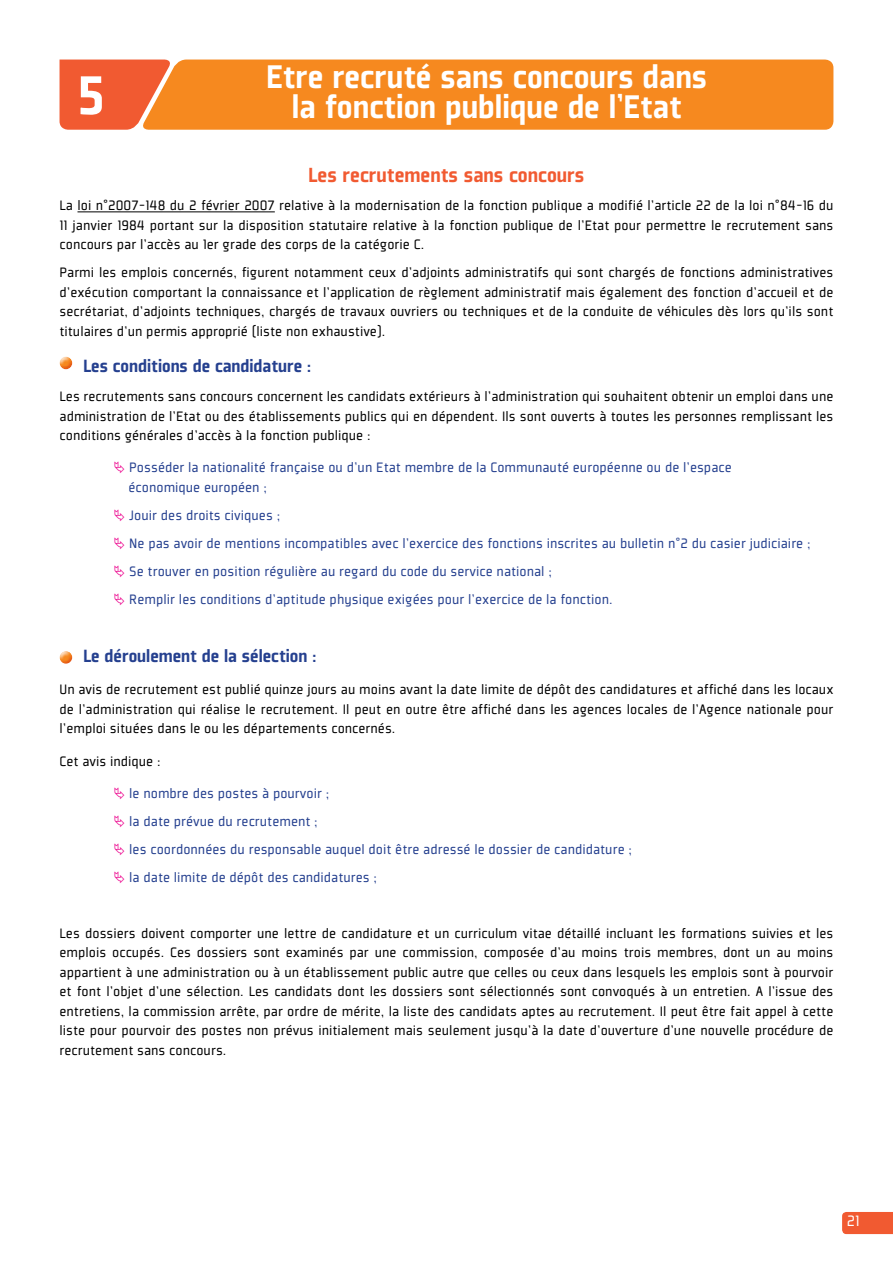
<style>
.page{position:relative;width:893px;height:1263px;background:#fff}
.page>*{position:absolute;margin:0;border:0;box-sizing:border-box;transform-origin:0 0}
.t1{font:900 60px "Plexes";color:#fff}
.t2{font:900 36px/30px "Plexes";color:#fff;text-align:center}
.t3{font:900 22.5px "Plexes";color:#f15a31}
.t4{font:900 19.5px "Plexes";color:#25408f}
.t5{font:16.5px "Plexes";color:#fff}
.t6{font:15px/19.5px "Plexes";color:#000;text-align:justify}
.t7{font:15px/28px "Plexes";color:#25408f}
</style>
<div class="page">
<svg style="left:842px;top:1212px;width:51px;height:22px"></svg>
<div style="left:60px;top:60px;width:80px;height:70px;background:#f15a31"></div>
<div style="left:140px;top:60px;width:693px;height:70px;background:#f6891f"></div>
<hr style="left:77px;top:211px;width:198px;height:1px;background:#000">
<div style="left:57px;top:357px;width:20px;height:13px;background:#d2232a;opacity:.39"></div>
<div style="left:57px;top:651px;width:20px;height:13px;background:#d2232a;opacity:.39"></div>
<h1 class="t1" style="left:78px;top:63px;width:27px">5</h1>
<h2 class="t2" style="left:266px;top:61px;width:442px">Etre recruté sans concours dans la fonction publique de l’Etat</h2>
<h3 class="t3" style="left:308px;top:163px;width:277px">Les recrutements sans concours</h3>
<p class="t6" style="left:60px;top:196px;width:775px">La loi n°2007-148 du 2 février 2007 relative à la modernisation de la fonction publique a modifié l’article 22 de la loi n°84-16 du 11 janvier 1984 portant sur la disposition statutaire relative à la fonction publique de l’Etat pour permettre le recrutement sans concours par l’accès au 1er grade des corps de la catégorie C.</p>
<p class="t6" style="left:60px;top:263px;width:775px">Parmi les emplois concernés, figurent notamment ceux d’adjoints administratifs qui sont chargés de fonctions administratives d’exécution comportant la connaissance et l’application de règlement administratif mais également des fonction d’accueil et de secrétariat, d’adjoints techniques, chargés de travaux ouvriers ou techniques et de la conduite de véhicules dès lors qu’ils sont titulaires d’un permis approprié (liste non exhaustive).</p>
<h3 class="t4" style="left:83px;top:355px;width:229px">Les conditions de candidature :</h3>
<p class="t6" style="left:60px;top:386px;width:775px">Les recrutements sans concours concernent les candidats extérieurs à l’administration qui souhaitent obtenir un emploi dans une administration de l’Etat ou des établissements publics qui en dépendent. Ils sont ouverts à toutes les personnes remplissant les conditions générales d’accès à la fonction publique :</p>
<p class="t7" style="left:129px;top:458px;width:605px;line-height:19.5px">Posséder la nationalité française ou d’un Etat membre de la Communauté européenne ou de l’espace économique européen ;</p>
<p class="t7" style="left:129px;top:501px;width:683px">Jouir des droits civiques ;<br>Ne pas avoir de mentions incompatibles avec l’exercice des fonctions inscrites au bulletin n°2 du casier judiciaire ; Se trouver en position régulière au regard du code du service national ;<br>Remplir les conditions d’aptitude physique exigées pour l’exercice de la fonction.</p>
<h3 class="t4" style="left:83px;top:645px;width:234px">Le déroulement de la sélection :</h3>
<p class="t6" style="left:60px;top:680px;width:775px">Un avis de recrutement est publié quinze jours au moins avant la date limite de dépôt des candidatures et affiché dans les locaux de l’administration qui réalise le recrutement. Il peut en outre être affiché dans les agences locales de l’Agence nationale pour l’emploi situées dans le ou les départements concernés.</p>
<p class="t6" style="left:60px;top:751px;width:103px">Cet avis indique :</p>
<p class="t7" style="left:129px;top:779px;width:504px">le nombre des postes à pourvoir ;<br>la date prévue du recrutement ;<br>les coordonnées du responsable auquel doit être adressé le dossier de candidature ; la date limite de dépôt des candidatures ;</p>
<p class="t6" style="left:60px;top:923px;width:775px">Les dossiers doivent comporter une lettre de candidature et un curriculum vitae détaillé incluant les formations suivies et les emplois occupés. Ces dossiers sont examinés par une commission, composée d’au moins trois membres, dont un au moins appartient à une administration ou à un établissement public autre que celles ou ceux dans lesquels les emplois sont à pourvoir et font l’objet d’une sélection. Les candidats dont les dossiers sont sélectionnés sont convoqués à un entretien. A l’issue des entretiens, la commission arrête, par ordre de mérite, la liste des candidats aptes au recrutement. Il peut être fait appel à cette liste pour pourvoir des postes non prévus initialement mais seulement jusqu’à la date d’ouverture d’une nouvelle procédure de recrutement sans concours.</p>
<p class="t5" style="left:847px;top:1212px;width:14px">21</p>
</div>
